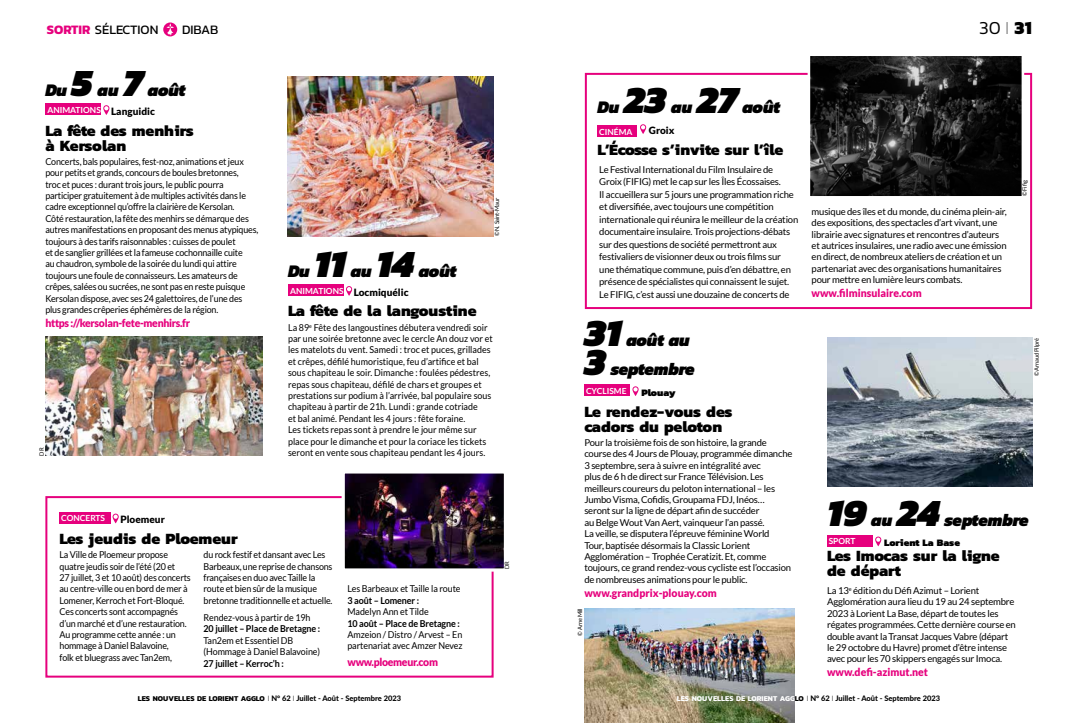
<style>
.page{position:relative;width:1078px;height:723px;background:#fff}
.page>*{position:absolute;margin:0;border:0;box-sizing:border-box;transform-origin:0 0}
.t1{font:300 18.6px "Kanit";color:#000}
.t2{font:italic 900 18px/29px "Kanit";letter-spacing:-.01em;color:#000;scale:.94 1}
.t3{font:800 15.9px/15px "Kanit";color:#000}
.t4{font:800 15.9px "Kanit";letter-spacing:-.025em;color:#000}
.t5{font:13.1px "Kanit";color:#000}
.t6{font:900 11px "Lato";color:#e6007d;scale:.95 1}
.t7{font:900 11px "Lato";letter-spacing:-.03em;color:#e6007d;scale:.95 1}
.t8{font:900 10px "Lato";color:#000}
.t9{font:900 10px "Kanit";color:#000}
.t10{font:9.5px/11.4px "Lato";letter-spacing:-.02em;color:#000}
.t11{font:9.5px/11.4px "Lato";letter-spacing:-.02em;color:#000;scale:.94 1}
.t12{font:9.5px/11.4px "Lato";color:#000;scale:.94 1}
.t13{font:700 9.5px "Lato";letter-spacing:-.01em;color:#000;scale:.94 1}
.t14{font:700 8.4px "Lato";color:#fff}
.t15{font:800 7.5px "Lato";color:#000}
.t16{font:6px "Lato";letter-spacing:-.025em;color:#000;scale:.95 1}
.s1{font-weight:700;color:#e6007d}
.s2{font-weight:100}
.s3{font-weight:800}
.s4{font-size:39px}
.s5{font-weight:900;font-size:10px;color:#000}
.s6{font-family:"Kanit";font-weight:700}
.s7{font-weight:300}
.s8{font-family:"Kanit";font-weight:700;color:#fff}
</style>
<div class="page">
<div style="left:584px;top:385px;width:45px;height:11px;background:#e6007d"></div>
<svg style="left:632px;top:386px;width:6px;height:10px"></svg>
<svg style="left:163px;top:22px;width:14px;height:14px"></svg>
<svg style="left:166px;top:23px;width:8px;height:13px"></svg>
<img style="left:287px;top:76px;width:206px;height:160px">
<div style="left:45px;top:104px;width:56px;height:11px;background:#e6007d"></div>
<svg style="left:103px;top:105px;width:6px;height:10px"></svg>
<div style="left:597px;top:126px;width:40px;height:11px;background:#e6007d"></div>
<svg style="left:640px;top:124px;width:6px;height:10px"></svg>
<div style="left:288px;top:284px;width:56px;height:12px;background:#e6007d"></div>
<svg style="left:346px;top:286px;width:6px;height:10px"></svg>
<div style="left:826px;top:535px;width:46px;height:11px;background:#e6007d"></div>
<svg style="left:875px;top:536px;width:6px;height:10px"></svg>
<div style="left:584px;top:73px;width:447px;height:236px;border:2px solid #e6007d"></div>
<div style="left:45px;top:496px;width:448px;height:181px;border:2px solid #e6007d"></div>
<img style="left:811px;top:57px;width:208px;height:138px">
<div style="left:807px;top:53px;width:216px;height:146px;border:3px solid #fff"></div>
<img style="left:45px;top:336px;width:217px;height:119px">
<div style="left:60px;top:512px;width:51px;height:11px;background:#e6007d"></div>
<svg style="left:112px;top:514px;width:7px;height:9px"></svg>
<img style="left:345px;top:474px;width:158px;height:94px">
<div style="left:341px;top:470px;width:166px;height:102px;border:3px solid #fff"></div>
<img style="left:584px;top:608px;width:210px;height:115px">
<img style="left:827px;top:338px;width:205px;height:148px">
<h3 class="t5" style="left:47px;top:20px;width:113px"><span class="s1">SORTIR</span> SÉLECTION</h3>
<h3 class="t5" style="left:182px;top:20px;width:38px">DIBAB</h3>
<h1 class="t1" style="left:978px;top:14px;width:54px">30 <span class="s2">I</span> <span class="s3">31</span></h1>
<h2 class="t2" style="left:45px;top:74px;width:151px">Du <span class="s4">5</span> au <span class="s4">7</span> août</h2>
<p class="t14" style="left:47px;top:105px;width:109px">ANIMATIONS <span class="s5">Languidic</span></p>
<h3 class="t3" style="left:45px;top:122px;width:150px">La fête des menhirs à Kersolan</h3>
<p class="t11" style="left:45px;top:156px;width:228px">Concerts, bals populaires, fest-noz, animations et jeux pour petits et grands, concours de boules bretonnes,<br>troc et puces : durant trois jours, le public pourra participer gratuitement à de multiples activités dans le cadre exceptionnel qu’offre la clairière de Kersolan.<br>Côté restauration, la fête des menhirs se démarque des autres manifestations en proposant des menus atypiques, toujours à des tarifs raisonnables : cuisses de poulet<br>et de sanglier grillées et la fameuse cochonnaille cuite<br>au chaudron, symbole de la soirée du lundi qui attire toujours une foule de connaisseurs. Les amateurs de crêpes, salées ou sucrées, ne sont pas en reste puisque Kersolan dispose, avec ses 24 galettoires, de l’une des plus grandes crêperies éphémères de la région.</p>
<p class="t7" style="left:45px;top:316px;width:154px">https ://kersolan-fete-menhirs.fr</p>
<h2 class="t2" style="left:597px;top:92px;width:196px">Du <span class="s4">23</span> au <span class="s4">27</span> août</h2>
<p class="t14" style="left:599px;top:127px;width:35px">CINÉMA</p>
<p class="t8" style="left:648px;top:124px;width:27px">Groix</p>
<h3 class="t4" style="left:597px;top:137px;width:187px">L’Écosse s’invite sur l’île</h3>
<p class="t10" style="left:599px;top:163px;width:200px;line-height:12.5px">Le Festival International du Film Insulaire de<br>Groix (FIFIG) met le cap sur les Îles Écossaises.<br>Il accueillera sur 5 jours une programmation riche et diversifiée, avec toujours une compétition internationale qui réunira le meilleur de la création documentaire insulaire. Trois projections-débats sur des questions de société permettront aux festivaliers de visionner deux ou trois films sur une thématique commune, puis d’en débattre, en présence de spécialistes qui connaissent le sujet.<br>Le FIFIG, c’est aussi une douzaine de concerts de</p>
<p class="t16" style="left:1021px;top:196px;width:18px;rotate:-90deg">© Fifig</p>
<p class="t16" style="left:493px;top:236px;width:42px;rotate:-90deg">© N. Saint-Maur</p>
<p class="t10" style="left:811px;top:206px;width:197px">musique des îles et du monde, du cinéma plein-air, des expositions, des spectacles d’art vivant, une librairie avec signatures et rencontres d’auteurs et autrices insulaires, une radio avec une émission en direct, de nombreux ateliers de création et un partenariat avec des organisations humanitaires pour mettre en lumière leurs combats.</p>
<p class="t6" style="left:811px;top:286px;width:117px">www.filminsulaire.com</p>
<h2 class="t2" style="left:288px;top:255px;width:181px">Du <span class="s4">11</span> au <span class="s4">14</span> août</h2>
<p class="t8" style="left:290px;top:286px;width:120px"><sup>ANIMATIONS</sup> Locmiquélic</p>
<h3 class="t3" style="left:288px;top:303px;width:190px">La fête de la langoustine</h3>
<p class="t12" style="left:288px;top:321px;width:219px">La 89<sup>e</sup> Fête des langoustines débutera vendredi soir par une soirée bretonne avec le cercle An douz vor et les matelots du vent. Samedi : troc et puces, grillades et crêpes, défilé humoristique, feu d’artifice et bal sous chapiteau le soir. Dimanche : foulées pédestres, repas sous chapiteau, défilé de chars et groupes et prestations sur podium à l’arrivée, bal populaire sous chapiteau à partir de 21h. Lundi : grande cotriade<br>et bal animé. Pendant les 4 jours : fête foraine.<br>Les tickets repas sont à prendre le jour même sur place pour le dimanche et pour la coriace les tickets seront en vente sous chapiteau pendant les 4 jours.</p>
<h2 class="t2" style="left:584px;top:325px;width:119px"><span class="s4">31</span> août au<br><span class="s4">3</span> septembre</h2>
<p class="t14" style="left:586px;top:386px;width:42px">CYCLISME</p>
<p class="t9" style="left:641px;top:384px;width:36px">Plouay</p>
<h3 class="t3" style="left:584px;top:403px;width:149px">Le rendez-vous des cadors du peloton</h3>
<p class="t10" style="left:584px;top:437px;width:209px">Pour la troisième fois de son histoire, la grande course des 4 Jours de Plouay, programmée dimanche 3 septembre, sera à suivre en intégralité avec<br>plus de 6 h de direct sur France Télévision. Les meilleurs coureurs du peloton international – les Jumbo Visma, Cofidis, Groupama FDJ, Inéos… seront sur la ligne de départ afin de succéder<br>au Belge Wout Van Aert, vainqueur l’an passé.<br>La veille, se disputera l’épreuve féminine World<br>Tour, baptisée désormais la Classic Lorient Agglomération – Trophée Ceratizit. Et, comme toujours, ce grand rendez-vous cycliste est l’occasion de nombreuses animations pour le public.</p>
<p class="t6" style="left:584px;top:586px;width:141px">www.grandprix-plouay.com</p>
<p class="t16" style="left:1033px;top:376px;width:42px;rotate:-90deg">© Arnaud Pilpré</p>
<p class="t16" style="left:38px;top:455px;width:10px;rotate:-90deg">DR</p>
<h2 class="t2" style="left:826px;top:504px;width:216px"><span class="s4">19</span> au <span class="s4">24</span> septembre</h2>
<p class="t14" style="left:828px;top:536px;width:28px">SPORT</p>
<p class="t9" style="left:883px;top:534px;width:77px">Lorient La Base</p>
<h3 class="t3" style="left:826px;top:548px;width:174px">Les Imocas sur la ligne de départ</h3>
<p class="t10" style="left:826px;top:585px;width:190px">La 13<sup>e</sup> édition du Défi Azimut – Lorient Agglomération aura lieu du 19 au 24 septembre 2023 à Lorient La Base, départ de toutes les régates programmées. Cette dernière course en double avant la Transat Jacques Vabre (départ le 29 octobre du Havre) promet d’être intense avec pour les 70 skippers engagés sur Imoca.</p>
<p class="t6" style="left:826px;top:666px;width:108px">www.defi-azimut.net</p>
<p class="t14" style="left:61px;top:513px;width:45px">CONCERTS</p>
<p class="t8" style="left:120px;top:514px;width:46px">Ploemeur</p>
<h3 class="t3" style="left:60px;top:530px;width:179px">Les jeudis de Ploemeur</h3>
<p class="t11" style="left:60px;top:549px;width:141px">La Ville de Ploemeur propose quatre jeudis soir de l’été (20 et<br>27 juillet, 3 et 10 août) des concerts au centre-ville ou en bord de mer à<br>Lomener, Kerroch et Fort-Bloqué.<br>Ces concerts sont accompagnés d’un marché et d’une restauration.<br>Au programme cette année : un hommage à Daniel Balavoine,<br>folk et bluegrass avec Tan2em,</p>
<p class="t11" style="left:203px;top:549px;width:139px">du rock festif et dansant avec Les Barbeaux, une reprise de chansons françaises en duo avec Taille la route et bien sûr de la musique bretonne traditionnelle et actuelle.</p>
<p class="t16" style="left:503px;top:569px;width:10px;rotate:-90deg">DR</p>
<p class="t11" style="left:347px;top:583px;width:122px">Les Barbeaux et Taille la route</p>
<p class="t13" style="left:347px;top:595px;width:78px">3 août – Lomener :</p>
<p class="t11" style="left:347px;top:606px;width:88px">Madelyn Ann et Tilde</p>
<p class="t13" style="left:347px;top:618px;width:121px">10 août – Place de Bretagne :</p>
<p class="t11" style="left:347px;top:629px;width:124px">Amzeion / Distro / Arvest – En partenariat avec Amzer Nevez</p>
<p class="t7" style="left:347px;top:655px;width:97px">www.ploemeur.com</p>
<p class="t16" style="left:576px;top:635px;width:30px;rotate:-90deg">© Arne Mill</p>
<p class="t11" style="left:203px;top:612px;width:115px">Rendez-vous à partir de 19h</p>
<p class="t13" style="left:203px;top:623px;width:126px">20 juillet – Place de Bretagne :</p>
<p class="t11" style="left:203px;top:634px;width:125px">Tan2em et Essentiel DB (Hommage à Daniel Balavoine)</p>
<p class="t13" style="left:203px;top:657px;width:87px">27 juillet – Kerroc’h :</p>
<p class="t15" style="left:138px;top:693px;width:265px"><span class="s6">LES NOUVELLES DE LORIENT AGGLO</span> <span class="s7">I</span> N° 62 <span class="s7">I</span> Juillet - Août - Septembre 2023</p>
<p class="t15" style="left:676px;top:693px;width:265px"><span class="s8">LES NOUVELLES DE LORIENT AGG</span><span class="s6">LO</span> <span class="s7">I</span> N° 62 <span class="s7">I</span> Juillet - Août - Septembre 2023</p>
</div>
